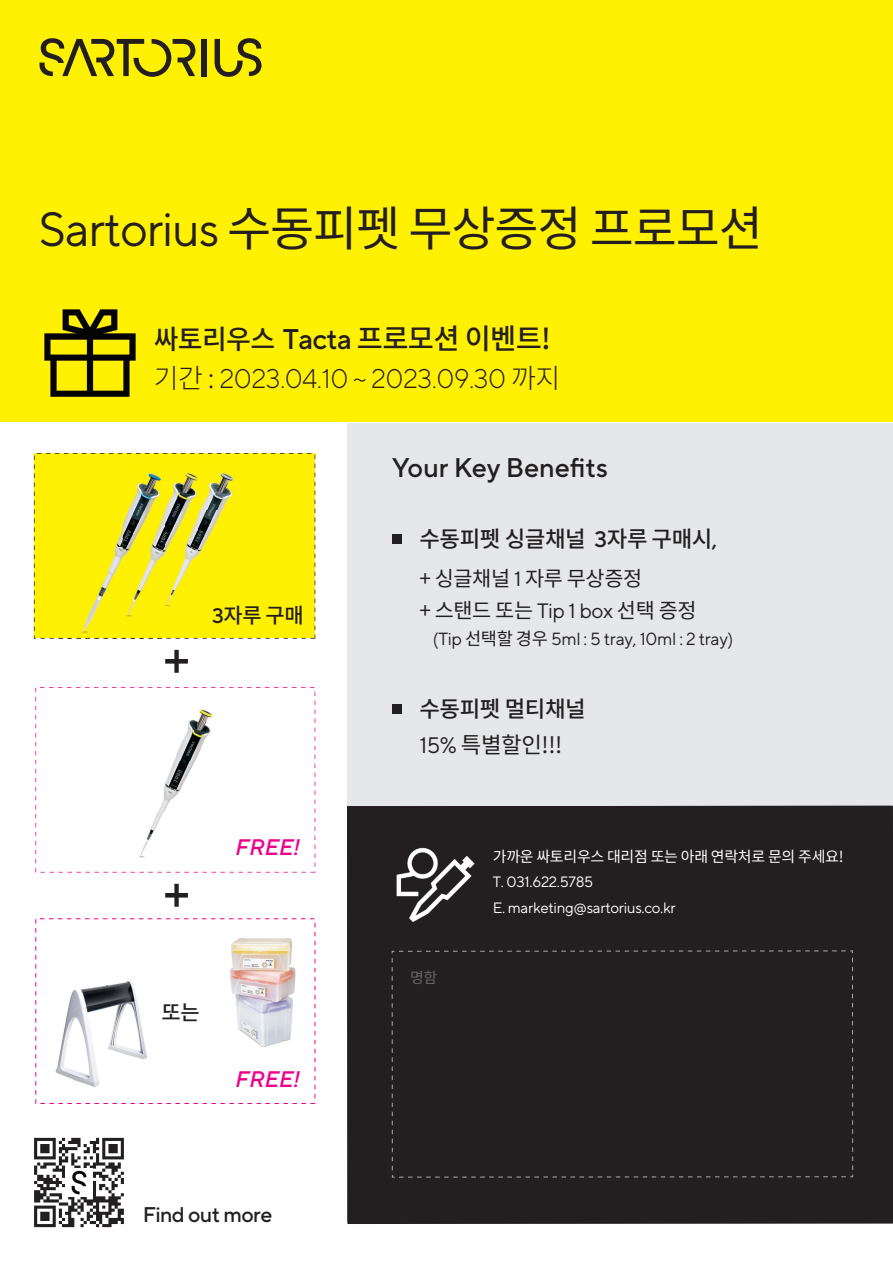
<style>
.page{position:relative;width:893px;height:1263px;background:#fff}
.page>*{position:absolute;margin:0;border:0;box-sizing:border-box;transform-origin:0 0}
.t1{font:500 51px "TT Norms Pro";color:#231f20}
.t2{font:48px "Noto Sans CJ Kkr";letter-spacing:-.025em;color:#231f20}
.t3{font:500 28.5px "Noto Sans CJ Kkr";letter-spacing:-.025em;color:#231f20}
.t4{font:300 27px "TT Norms Pro";letter-spacing:-.02em;color:#231f20}
.t5{font:500 27px "TT Norms Pro";color:#231f20}
.t6{font:italic 500 22.5px "TT Norms Pro";letter-spacing:-.01em;color:#ed028c}
.t7{font:500 22.35px/35.2px "Noto Sans CJ Kkr";letter-spacing:-.02em;color:#231f20}
.t8{font:500 21.3px "TT Norms Pro";letter-spacing:-.025em;color:#231f20}
.t9{font:500 21px "Noto Sans CJ Kkr";color:#231f20}
.t10{font:20.85px/32px "Noto Sans CJ Kkr";letter-spacing:-.02em;color:#231f20}
.t11{font:17.55px "TT Norms Pro";letter-spacing:-.02em;color:#231f20}
.t12{font:15px/25.5px "TT Norms Pro";letter-spacing:-.02em;color:#fff}
.t13{font:15px "Noto Sans CJ Kkr";letter-spacing:-.02em;color:#fff}
.t14{font:15px "Noto Sans CJ Kkr";color:#656568}
.s1{font-family:"TT Norms Pro"}
.s2{font-size:27px}
.s3{font-family:"Noto Sans CJ Kkr"}
.s4{font-family:"TT Norms Pro";font-weight:400}
.s5{font-weight:400}
</style>
<div class="page">
<img style="left:55px;top:981px;width:92px;height:106px">
<div style="left:347px;top:423px;width:545px;height:418px;background:#e6e7e9"></div>
<div style="left:347px;top:806px;width:544px;height:416px;background:#231f20"></div>
<svg style="left:392px;top:950px;width:461px;height:227px"></svg>
<div style="left:0;top:0;width:893px;height:422px;background:#fff101"></div>
<div style="left:202px;top:39px;width:5px;height:37px;background:#231f20"></div>
<svg style="left:215px;top:38px;width:47px;height:39px"></svg>
<svg style="left:39px;top:38px;width:156px;height:39px"></svg>
<img style="left:44px;top:309px;width:92px;height:88px">
<img style="left:34px;top:1137px;width:90px;height:91px">
<img style="left:65px;top:1169px;width:28px;height:27px">
<div style="left:411px;top:970px;width:26px;height:14px;background:#231f20"></div>
<div style="left:392px;top:705px;width:9px;height:9px;background:#231f20"></div>
<img style="left:396px;top:848px;width:79px;height:74px">
<div style="left:392px;top:534px;width:9px;height:9px;background:#231f20"></div>
<div style="left:34px;top:453px;width:281px;height:186px;background:#fff101"></div>
<svg style="left:35px;top:687px;width:280px;height:185px"></svg>
<div style="left:54px;top:456px;width:74px;height:182px;background:#fff103"></div>
<img style="left:128px;top:456px;width:37px;height:17px">
<img style="left:128px;top:622px;width:37px;height:16px">
<img style="left:58px;top:638px;width:104px;height:1px">
<img style="left:123px;top:473px;width:75px;height:149px">
<img style="left:165px;top:460px;width:82px;height:51px">
<img style="left:198px;top:511px;width:49px;height:102px">
<img style="left:134px;top:460px;width:31px;height:153px">
<img style="left:134px;top:710px;width:79px;height:154px">
<img style="left:230px;top:938px;width:66px;height:109px">
<h2 class="t2" style="left:39px;top:202px;width:725px"><span class="s1">Sartorius</span> 수동피펫 무상증정 프로모션</h2>
<h3 class="t3" style="left:154px;top:322px;width:399px"><span class="s2">싸토리우스</span> <span class="s1">Tacta</span> 프로모션 이벤트!</h3>
<h3 class="t4" style="left:154px;top:359px;width:408px"><span class="s3">기간 :</span> 2023.04.10 ~ 2023.09.30 <span class="s3">까지</span></h3>
<h1 class="t1" style="left:163px;top:621px;width:28px">+</h1>
<h3 class="t9" style="left:212px;top:604px;width:93px"><span class="s1">3</span>자루 구매</h3>
<h1 class="t1" style="left:163px;top:855px;width:28px">+</h1>
<h3 class="t6" style="left:234px;top:831px;width:67px">FREE!</h3>
<h3 class="t9" style="left:162px;top:1001px;width:40px">또는</h3>
<h3 class="t6" style="left:234px;top:1063px;width:67px">FREE!</h3>
<h3 class="t8" style="left:143px;top:1199px;width:131px">Find out more</h3>
<h3 class="t5" style="left:392px;top:447px;width:217px">Your Key Benefits</h3>
<h3 class="t7" style="left:419px;top:522px;width:299px">수동피펫 싱글채널 <span class="s1">3</span>자루 구매시<span class="s1">,</span></h3>
<h3 class="t10" style="left:419px;top:562px;width:279px">+ 싱글채널 <span class="s1">1</span> 자루 무상증정<br>+ 스탠드 또는 <span class="s1">Tip 1 box</span> 선택 증정</h3>
<p class="t11" style="left:433px;top:626px;width:302px">(Tip <span class="s3">선택할 경우</span> 5ml : 5 tray, 10ml : 2 tray)</p>
<h3 class="t7" style="left:419px;top:692px;width:168px">수동피펫 멀티채널<br><span class="s4">15%</span> <span class="s5">특별할인!!!</span></h3>
<p class="t14" style="left:410px;top:969px;width:29px">명함</p>
<p class="t13" style="left:493px;top:848px;width:352px">가까운 싸토리우스 대리점 또는 아래 연락처로 문의 주세요!</p>
<p class="t12" style="left:493px;top:868px;width:184px">T. 031.622.5785<br>E. marketing@sartorius.co.kr</p>
</div>
